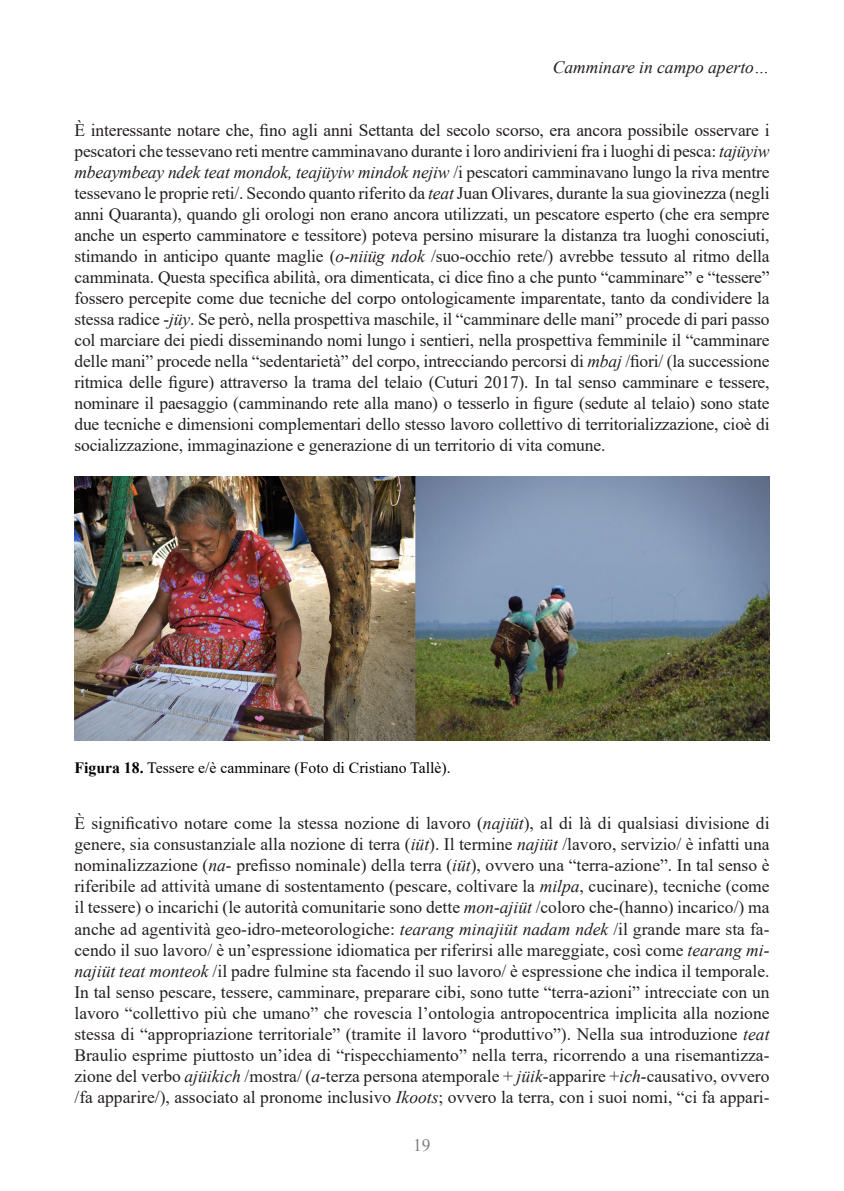
<style>
.page{position:relative;width:844px;height:1191px;background:#fff}
.page>*{position:absolute;margin:0;border:0;box-sizing:border-box;transform-origin:0 0}
._07_txt_paragrafo{font:17.5px/21px "Times New Roman";letter-spacing:-.005em;color:#231f20;text-align:justify}
.t1{font:italic 17.5px "Times New Roman";color:#231f20}
.t2{font:17.5px "Times New Roman";color:#808080}
.dida{font:15.75px "Times New Roman";color:#000}
.s1{font-style:italic}
.s2{font-weight:700}
</style>
<div class="page">
<img style="left:74px;top:476px;width:695px;height:264px">
<p class="t1" style="left:552px;top:55px;width:218px">Camminare in campo aperto…</p>
<p class="_07_txt_paragrafo" style="left:74px;top:119px;width:696px">È interessante notare che, fino agli anni Settanta del secolo scorso, era ancora possibile osservare i pescatori che tessevano reti mentre camminavano durante i loro andirivieni fra i luoghi di pesca: <span class="s1">tajüyiw mbeaymbeay ndek teat mondok, teajüyiw mindok nejiw</span> /i pescatori camminavano lungo la riva mentre tessevano le proprie reti/. Secondo quanto riferito da <span class="s1">teat</span> Juan Olivares, durante la sua giovinezza (negli anni Quaranta), quando gli orologi non erano ancora utilizzati, un pescatore esperto (che era sempre anche un esperto camminatore e tessitore) poteva persino misurare la distanza tra luoghi conosciuti, stimando in anticipo quante maglie (<span class="s1">o-niiüg ndok</span> /suo-occhio rete/) avrebbe tessuto al ritmo della camminata. Questa specifica abilità, ora dimenticata, ci dice fino a che punto “camminare” e “tessere” fossero percepite come due tecniche del corpo ontologicamente imparentate, tanto da condividere la stessa radice <span class="s1">-jüy</span>. Se però, nella prospettiva maschile, il “camminare delle mani” procede di pari passo col marciare dei piedi disseminando nomi lungo i sentieri, nella prospettiva femminile il “camminare delle mani” procede nella “sedentarietà” del corpo, intrecciando percorsi di <span class="s1">mbaj</span> /fiori/ (la successione ritmica delle figure) attraverso la trama del telaio (Cuturi 2017). In tal senso camminare e tessere, nominare il paesaggio (camminando rete alla mano) o tesserlo in figure (sedute al telaio) sono state due tecniche e dimensioni complementari dello stesso lavoro collettivo di territorializzazione, cioè di socializzazione, immaginazione e generazione di un territorio di vita comune.</p>
<p class="dida" style="left:74px;top:756px;width:378px"><span class="s2">Figura 18.</span> Tessere e/è camminare (Foto di Cristiano Tallè).</p>
<p class="_07_txt_paragrafo" style="left:74px;top:812px;width:696px">È significativo notare come la stessa nozione di lavoro (<span class="s1">najiüt</span>), al di là di qualsiasi divisione di genere, sia consustanziale alla nozione di terra (<span class="s1">iüt</span>). Il termine <span class="s1">najiüt</span> /lavoro, servizio/ è infatti una nominalizzazione (<span class="s1">na-</span> prefisso nominale) della terra (<span class="s1">iüt</span>), ovvero una “terra-azione”. In tal senso è riferibile ad attività umane di sostentamento (pescare, coltivare la <span class="s1">milpa</span>, cucinare), tecniche (come il tessere) o incarichi (le autorità comunitarie sono dette <span class="s1">mon-ajiüt</span> /coloro che-(hanno) incarico/) ma anche ad agentività geo-idro-meteorologiche: <span class="s1">tearang minajiüt nadam ndek</span> /il grande mare sta fa&shy;cendo il suo lavoro/ è un’espressione idiomatica per riferirsi alle mareggiate, così come <span class="s1">tearang mi&shy;najiüt teat monteok</span> /il padre fulmine sta facendo il suo lavoro/ è espressione che indica il temporale.<br>In tal senso pescare, tessere, camminare, preparare cibi, sono tutte “terra-azioni” intrecciate con un lavoro “collettivo più che umano” che rovescia l’ontologia antropocentrica implicita alla nozione stessa di “appropriazione territoriale” (tramite il lavoro “produttivo”). Nella sua introduzione <span class="s1">teat </span>Braulio esprime piuttosto un’idea di “rispecchiamento” nella terra, ricorrendo a una risemantizza&shy;zione del verbo <span class="s1">ajüikich</span> /mostra/ (<span class="s1">a-</span>terza persona atemporale + <span class="s1">jüik</span>-apparire +<span class="s1">ich-</span>causativo, ovvero /fa apparire/), associato al pronome inclusivo <span class="s1">Ikoots</span>; ovvero la terra, con i suoi nomi, “ci fa appari-</p>
<p class="t2" style="left:413px;top:1132px;width:19px">19</p>
</div>
